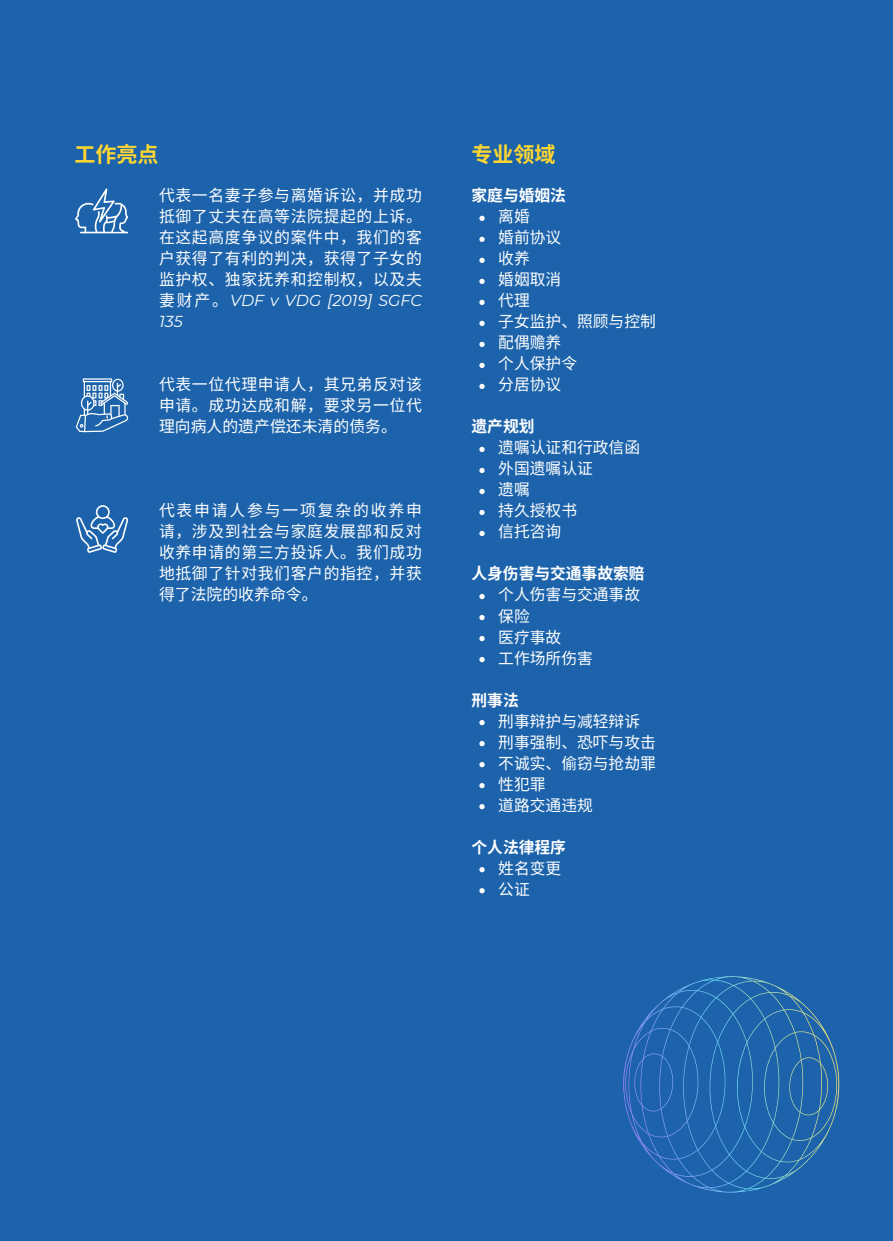
<style>
.page{position:relative;width:893px;height:1241px;background:#fff}
.page>*{position:absolute;margin:0;border:0;box-sizing:border-box;transform-origin:0 0}
.t1{font:700 21px "Noto Sans CJ Ksc";color:#ffd630}
.t2{font:15.92px/21px "Noto Sans CJ Ksc";letter-spacing:.04em;color:#fff;text-align:justify}
.t3{font:15.75px "Noto Sans CJ Ksc";color:#fff}
.t4{font:700 15.75px "Noto Sans CJ Ksc";color:#fff}
.s1{font-family:"Montserrat";font-style:italic}
</style>
<div class="page">
<div style="left:0;top:0;width:892px;height:1240px;background:#1c63ab"></div>
<svg style="left:76px;top:505px;width:52px;height:48px"></svg>
<svg style="left:76px;top:378px;width:52px;height:54px"></svg>
<svg style="left:75px;top:188px;width:53px;height:45px"></svg>
<svg style="left:479px;top:216px;width:5px;height:5px"></svg>
<svg style="left:479px;top:237px;width:5px;height:5px"></svg>
<svg style="left:479px;top:258px;width:5px;height:5px"></svg>
<svg style="left:479px;top:279px;width:5px;height:5px"></svg>
<svg style="left:479px;top:300px;width:5px;height:5px"></svg>
<svg style="left:479px;top:321px;width:5px;height:5px"></svg>
<svg style="left:479px;top:342px;width:5px;height:5px"></svg>
<svg style="left:479px;top:363px;width:5px;height:5px"></svg>
<svg style="left:479px;top:384px;width:5px;height:5px"></svg>
<svg style="left:479px;top:447px;width:5px;height:5px"></svg>
<svg style="left:479px;top:468px;width:5px;height:5px"></svg>
<svg style="left:479px;top:489px;width:5px;height:5px"></svg>
<svg style="left:479px;top:510px;width:5px;height:5px"></svg>
<svg style="left:479px;top:531px;width:5px;height:5px"></svg>
<svg style="left:479px;top:594px;width:5px;height:5px"></svg>
<svg style="left:479px;top:615px;width:5px;height:5px"></svg>
<svg style="left:479px;top:636px;width:5px;height:5px"></svg>
<svg style="left:479px;top:657px;width:5px;height:5px"></svg>
<svg style="left:479px;top:720px;width:5px;height:5px"></svg>
<svg style="left:479px;top:741px;width:5px;height:5px"></svg>
<svg style="left:479px;top:762px;width:5px;height:5px"></svg>
<svg style="left:479px;top:783px;width:5px;height:5px"></svg>
<svg style="left:479px;top:804px;width:5px;height:5px"></svg>
<svg style="left:479px;top:867px;width:5px;height:5px"></svg>
<svg style="left:479px;top:888px;width:5px;height:5px"></svg>
<svg style="left:623px;top:976px;width:217px;height:217px"></svg>
<p class="t1" style="left:74px;top:138px;width:86px">工作亮点</p>
<p class="t1" style="left:471px;top:138px;width:86px">专业领域</p>
<p class="t4" style="left:471px;top:183px;width:96px">家庭与婚姻法</p>
<p class="t3" style="left:498px;top:204px;width:33px">离婚</p>
<h1 class="t3" style="left:498px;top:225px;width:65px">婚前协议</h1>
<h2 class="t3" style="left:498px;top:246px;width:33px">收养</h2>
<p class="t3" style="left:498px;top:267px;width:65px">婚姻取消</p>
<p class="t3" style="left:498px;top:288px;width:33px">代理</p>
<p class="t3" style="left:498px;top:309px;width:159px">子女监护、照顾与控制</p>
<p class="t3" style="left:498px;top:330px;width:65px">配偶赡养</p>
<p class="t3" style="left:498px;top:351px;width:80px">个人保护令</p>
<p class="t3" style="left:498px;top:372px;width:65px">分居协议</p>
<p class="t4" style="left:471px;top:414px;width:65px">遗产规划</p>
<p class="t3" style="left:498px;top:435px;width:143px">遗嘱认证和行政信函</p>
<p class="t3" style="left:498px;top:456px;width:96px">外国遗嘱认证</p>
<h2 class="t3" style="left:498px;top:477px;width:33px">遗嘱</h2>
<p class="t3" style="left:498px;top:498px;width:80px">持久授权书</p>
<p class="t3" style="left:498px;top:519px;width:65px">信托咨询</p>
<p class="t4" style="left:471px;top:561px;width:174px">人身伤害与交通事故索赔</p>
<p class="t3" style="left:498px;top:582px;width:143px">个人伤害与交通事故</p>
<p class="t3" style="left:498px;top:603px;width:33px">保险</p>
<h2 class="t3" style="left:498px;top:624px;width:65px">医疗事故</h2>
<p class="t3" style="left:498px;top:645px;width:96px">工作场所伤害</p>
<p class="t4" style="left:471px;top:687px;width:49px">刑事法</p>
<p class="t3" style="left:498px;top:708px;width:143px">刑事辩护与减轻辩诉</p>
<p class="t3" style="left:498px;top:729px;width:159px">刑事强制、恐吓与攻击</p>
<h2 class="t3" style="left:498px;top:750px;width:159px">不诚实、偷窃与抢劫罪</h2>
<p class="t3" style="left:498px;top:771px;width:49px">性犯罪</p>
<p class="t3" style="left:498px;top:792px;width:96px">道路交通违规</p>
<p class="t4" style="left:471px;top:834px;width:96px">个人法律程序</p>
<p class="t3" style="left:498px;top:855px;width:65px">姓名变更</p>
<p class="t3" style="left:498px;top:876px;width:33px">公证</p>
<h1 class="t2" style="left:159px;top:184px;width:264px">代表一名妻子参与离婚诉讼，并成功抵御了丈夫在高等法院提起的上诉。在这起高度争议的案件中，我们的客户获得了有利的判决，获得了子女的监护权、独家抚养和控制权，以及夫妻财产。<span class="s1">VDF v VDG [2019] SGFC 135</span></h1>
<p class="t2" style="left:159px;top:373px;width:264px">代表一位代理申请人，其兄弟反对该申请。成功达成和解，要求另一位代理向病人的遗产偿还未清的债务。</p>
<p class="t2" style="left:159px;top:499px;width:264px">代表申请人参与一项复杂的收养申请，涉及到社会与家庭发展部和反对收养申请的第三方投诉人。我们成功地抵御了针对我们客户的指控，并获得了法院的收养命令。</p>
</div>
